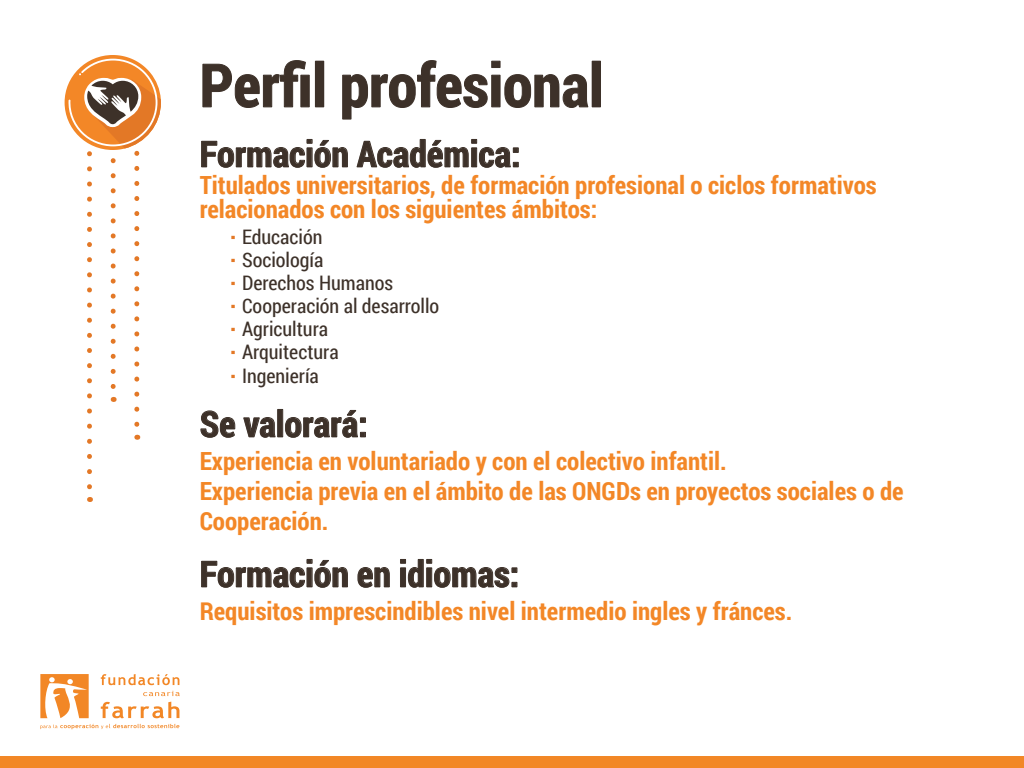
<style>
.page{position:relative;width:1024px;height:768px;background:#fff}
.page>*{position:absolute;margin:0;border:0;box-sizing:border-box;transform-origin:0 0}
.t1{font:700 60px "Roboto Condensed";color:#3d3129}
.t2{font:700 36px "Roboto Condensed";color:#3d3129}
.t3{font:700 25px/30px "Roboto Condensed";color:#f38727}
.t4{font:20px/23.2px "Roboto Condensed";color:#3d3129}
.s1{font-weight:700;font-size:25px;color:#e37826}
</style>
<div class="page">
<svg style="left:40px;top:724px;width:139px;height:5px"></svg>
<svg style="left:40px;top:674px;width:49px;height:44px"></svg>
<svg style="left:101px;top:674px;width:78px;height:11px"></svg>
<svg style="left:143px;top:691px;width:37px;height:5px"></svg>
<svg style="left:101px;top:702px;width:78px;height:16px"></svg>
<div style="left:0;top:756px;width:1024px;height:12px;background:#f28726"></div>
<svg style="left:65px;top:55px;width:96px;height:447px"></svg>
<svg style="left:202px;top:60px;width:108px;height:48px"></svg>
<div style="left:315px;top:61px;width:9px;height:46px;border:1px solid #3d3129"></div>
<svg style="left:342px;top:60px;width:247px;height:60px"></svg>
<div style="left:592px;top:61px;width:9px;height:46px;border:1px solid #3d3129"></div>
<svg style="left:201px;top:138px;width:147px;height:30px"></svg>
<svg style="left:356px;top:138px;width:163px;height:30px"></svg>
<svg style="left:200px;top:410px;width:36px;height:28px"></svg>
<svg style="left:243px;top:417px;width:33px;height:21px"></svg>
<div style="left:277px;top:409px;width:6px;height:28px;border:1px solid #3d3129"></div>
<svg style="left:285px;top:409px;width:81px;height:29px"></svg>
<svg style="left:201px;top:559px;width:147px;height:29px"></svg>
<svg style="left:357px;top:567px;width:33px;height:21px"></svg>
<svg style="left:400px;top:558px;width:118px;height:30px"></svg>
<h1 class="t1" style="left:200px;top:43px;width:405px">Perfil profesional</h1>
<h2 class="t2" style="left:200px;top:129px;width:322px">Formación Académica:</h2>
<p class="t3" style="left:200px;top:172px;width:679px;line-height:24px">Titulados universitarios, de formación profesional o ciclos formativos relacionados con los siguientes ámbitos:</p>
<p class="t4" style="left:230px;top:224px;width:211px"><span class="s1">·</span> Educación<br><span class="s1">·</span> Sociología<br><span class="s1">·</span> Derechos Humanos<br><span class="s1">·</span> Cooperación al desarrollo <span class="s1">·</span> Agricultura<br><span class="s1">·</span> Arquitectura<br><span class="s1">·</span> Ingeniería</p>
<h2 class="t2" style="left:200px;top:399px;width:170px">Se valorará:</h2>
<p class="t3" style="left:200px;top:445px;width:705px">Experiencia en voluntariado y con el colectivo infantil.<br>Experiencia previa en el ámbito de las ONGDs en proyectos sociales o de<br>Cooperación.</p>
<h2 class="t2" style="left:200px;top:549px;width:321px">Formación en idiomas:</h2>
<p class="t3" style="left:200px;top:595px;width:594px">Requisitos imprescindibles nivel intermedio ingles y fránces.</p>
</div>
